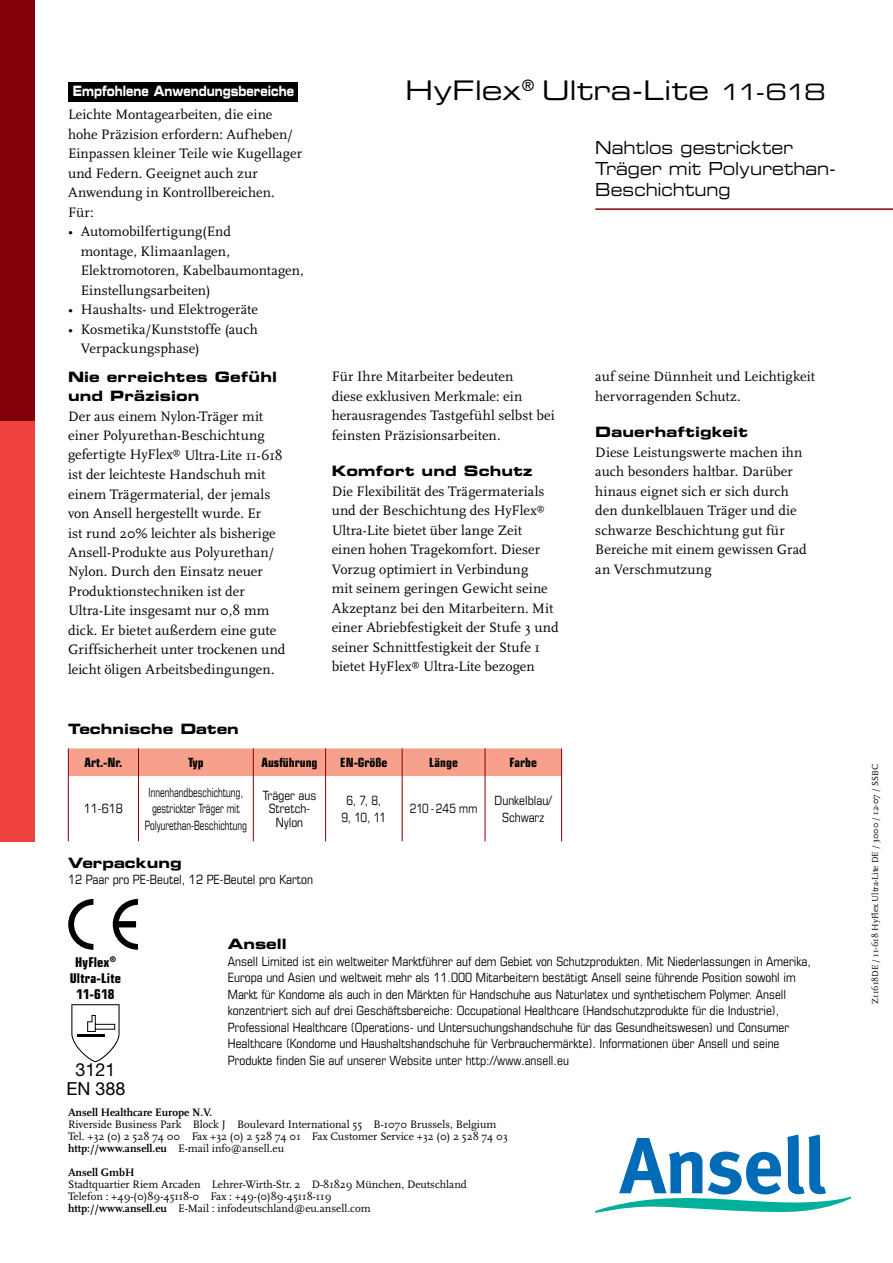
<style>
.page{position:relative;width:893px;height:1263px;background:#fff}
.page>*{position:absolute;margin:0;border:0;box-sizing:border-box;transform-origin:0 0}
.t1{font:27px "Eurostile LT Std Ex 2";letter-spacing:.005em;color:#000}
.t2{font:18px/21px "Eurostile LT Std Ex 2";color:#000;scale:.85 1}
.t3{font:18px/18.3px "Helvetica Neue LT Std";color:#000;text-align:center}
.t4{font:14.25px/19.5px "Scala";letter-spacing:.005em;color:#000}
.t5{font:14.25px/19.5px "Eurostile LT Std Bold Ex 2";letter-spacing:.01em;color:#000}
.t6{font:14.25px "Eurostile LT Std Bold Ex 2";color:#fff;scale:.69 1}
.t7{font:700 condensed 13.5px/16.2px "Eurostile LT Std";letter-spacing:.015em;color:#000;text-align:center}
.t8{font:condensed 12.75px/16.5px "Eurostile LT Std";color:#000;text-align:center}
.t9{font:condensed 12.75px/16.5px "Eurostile LT Std";color:#000;text-align:center;scale:.79 1}
.t10{font:700 condensed 12.75px "Eurostile LT Std";color:#000}
.t11{font:condensed 12.75px/16.5px "Eurostile LT Std";color:#000;text-align:center;scale:.94 1}
.t12{font:condensed 12.75px "Eurostile LT Std";color:#000;scale:.93 1}
.t13{font:11.25px/12px "Scala";color:#000}
.t14{font:700 11.25px "Scala";color:#000}
.t15{font:9px "Scala";color:#000}
.s1{font-size:22.5px}
.s2{font-weight:700}
</style>
<div class="page">
<div style="left:0;top:0;width:34px;height:421px;background:#820009"></div>
<div style="left:0;top:421px;width:34px;height:421px;background:#ef413d"></div>
<svg style="left:595px;top:1134px;width:255px;height:79px"></svg>
<div style="left:68px;top:82px;width:230px;height:20px;background:#000"></div>
<hr style="left:595px;top:208px;width:298px;height:2px;background:#820009">
<div style="left:68px;top:748px;width:494px;height:28px;background:#f7a08b"></div>
<hr style="left:68px;top:776px;width:1px;height:65px;background:#820009">
<hr style="left:138px;top:776px;width:1px;height:65px;background:#820009">
<hr style="left:253px;top:776px;width:1px;height:65px;background:#820009">
<hr style="left:325px;top:776px;width:1px;height:65px;background:#820009">
<hr style="left:402px;top:776px;width:1px;height:65px;background:#820009">
<hr style="left:485px;top:776px;width:1px;height:65px;background:#820009">
<hr style="left:561px;top:776px;width:1px;height:65px;background:#820009">
<svg style="left:71px;top:1004px;width:49px;height:59px"></svg>
<svg style="left:68px;top:899px;width:25px;height:51px"></svg>
<svg style="left:113px;top:899px;width:25px;height:51px"></svg>
<p class="t6" style="left:73px;top:81px;width:322px">Empfohlene Anwendungsbereiche</p>
<p class="t4" style="left:68px;top:105px;width:236px">Leichte Montagearbeiten, die eine hohe Präzision erfordern: Aufheben/<br>Einpassen kleiner Teile wie Kugellager und Federn. Geeignet auch zur<br>Anwendung in Kontrollbereichen.<br>Für:</p>
<p class="t4" style="left:81px;top:222px;width:225px;text-indent:-13px">• Automobilfertigung(End<br>montage, Klimaanlagen,<br>Elektromotoren, Kabelbaumontagen,<br>Einstellungsarbeiten)</p>
<p class="t4" style="left:68px;top:300px;width:191px">• Haushalts- und Elektrogeräte</p>
<p class="t4" style="left:81px;top:320px;width:179px;text-indent:-13px">• Kosmetika/Kunststoffe (auch<br>Verpackungsphase)</p>
<p class="t5" style="left:68px;top:366px;width:210px">Nie erreichtes Gefühl und Präzision</p>
<p class="t4" style="left:68px;top:406px;width:219px">Der aus einem Nylon-Träger mit einer Polyurethan-Beschichtung gefertigte HyFlex<sup>®</sup> Ultra-Lite 11-618 ist der leichteste Handschuh mit einem Trägermaterial, der jemals von Ansell hergestellt wurde. Er<br>ist rund 20% leichter als bisherige Ansell-Produkte aus Polyurethan/ Nylon. Durch den Einsatz neuer Produktionstechniken ist der Ultra-Lite insgesamt nur 0,8 mm dick. Er bietet außerdem eine gute Griffsicherheit unter trockenen und leicht öligen Arbeitsbedingungen.</p>
<p class="t5" style="left:68px;top:718px;width:172px">Technische Daten</p>
<h1 class="t1" style="left:405px;top:72px;width:422px">HyFlex<sup>®</sup> Ultra-Lite <span class="s1">11-618</span></h1>
<p class="t2" style="left:595px;top:136px;width:285px">Nahtlos gestrickter<br>Träger mit Polyurethan-<br>Beschichtung</p>
<p class="t4" style="left:332px;top:367px;width:225px">Für Ihre Mitarbeiter bedeuten<br>diese exklusiven Merkmale: ein herausragendes Tastgefühl selbst bei feinsten Präzisionsarbeiten.</p>
<p class="t5" style="left:332px;top:461px;width:202px">Komfort und Schutz</p>
<p class="t4" style="left:332px;top:482px;width:228px">Die Flexibilität des Trägermaterials und der Beschichtung des HyFlex<sup>® </sup>Ultra-Lite bietet über lange Zeit einen hohen Tragekomfort. Dieser Vorzug optimiert in Verbindung<br>mit seinem geringen Gewicht seine Akzeptanz bei den Mitarbeitern. Mit einer Abriebfestigkeit der Stufe 3 und seiner Schnittfestigkeit der Stufe 1 bietet HyFlex<sup>®</sup> Ultra-Lite bezogen</p>
<p class="t4" style="left:595px;top:367px;width:221px">auf seine Dünnheit und Leichtigkeit hervorragenden Schutz.</p>
<p class="t5" style="left:595px;top:422px;width:154px">Dauerhaftigkeit</p>
<p class="t4" style="left:595px;top:443px;width:213px">Diese Leistungswerte machen ihn auch besonders haltbar. Darüber hinaus eignet sich er sich durch den dunkelblauen Träger und die schwarze Beschichtung gut für<br>Bereiche mit einem gewissen Grad an Verschmutzung</p>
<p class="t10" style="left:85px;top:755px;width:39px">Art.-Nr.</p>
<p class="t10" style="left:188px;top:755px;width:17px">Typ</p>
<p class="t10" style="left:261px;top:755px;width:58px">Ausführung</p>
<p class="t10" style="left:340px;top:755px;width:49px">EN-Größe</p>
<p class="t10" style="left:429px;top:755px;width:30px">Länge</p>
<p class="t10" style="left:510px;top:755px;width:29px">Farbe</p>
<p class="t8" style="left:84px;top:800px;width:41px">11-618</p>
<p class="t9" style="left:145px;top:784px;width:131px">Innenhandbeschichtung, gestrickter Träger mit<br>Polyurethan-Beschichtung</p>
<p class="t8" style="left:263px;top:788px;width:55px;line-height:13.5px">Träger aus<br>Stretch-<br>Nylon</p>
<p class="t11" style="left:341px;top:792px;width:49px">6, 7, 8,<br>9, 10, 11</p>
<p class="t12" style="left:410px;top:801px;width:74px">210 - 245 mm</p>
<p class="t8" style="left:495px;top:792px;width:59px">Dunkelblau/<br>Schwarz</p>
<p class="t5" style="left:68px;top:852px;width:115px">Verpackung</p>
<p class="t8" style="left:68px;top:871px;width:246px">12 Paar pro PE-Beutel, 12 PE-Beutel pro Karton</p>
<p class="t7" style="left:70px;top:954px;width:53px">HyFlex<sup>®<br></sup>Ultra-Lite<br>11-618</p>
<p class="t7" style="left:75px;top:989px;width:43px">HyFlex<sup>®</sup></p>
<p class="t3" style="left:67px;top:1060px;width:61px">3121<br>EN 388</p>
<p class="t5" style="left:228px;top:934px;width:60px">Ansell</p>
<p class="t8" style="left:228px;top:953px;width:584px;text-align:left">Ansell Limited ist ein weltweiter Marktführer auf dem Gebiet von Schutzprodukten. Mit Niederlassungen in Amerika, Europa und Asien und weltweit mehr als 11.000 Mitarbeitern bestätigt Ansell seine führende Position sowohl im Markt für Kondome als auch in den Märkten für Handschuhe aus Naturlatex und synthetischem Polymer. Ansell konzentriert sich auf drei Geschäftsbereiche: Occupational Healthcare (Handschutzprodukte für die Industrie), Professional Healthcare (Operations- und Untersuchungshandschuhe für das Gesundheitswesen) und Consumer Healthcare (Kondome und Haushaltshandschuhe für Verbrauchermärkte). Informationen über Ansell und seine Produkte finden Sie auf unserer Website unter http://www.ansell.eu</p>
<p class="t3" style="left:67px;top:1096px;width:61px">3121<br>EN 388</p>
<p class="t14" style="left:68px;top:1106px;width:146px">Ansell Healthcare Europe N.V.</p>
<p class="t13" style="left:68px;top:1118px;width:441px">Riverside Business Park Block J Boulevard International 55 B-1070 Brussels, Belgium<br>Tel. +32 (0) 2 528 74 00 Fax +32 (0) 2 528 74 01 Fax Customer Service +32 (0) 2 528 74 03 <span class="s2">http://www.ansell.eu</span> E-mail info@ansell.eu</p>
<p class="t14" style="left:68px;top:1166px;width:68px">Ansell GmbH</p>
<p class="t13" style="left:68px;top:1178px;width:400px">Stadtquartier Riem Arcaden Lehrer-Wirth-Str. 2 D-81829 München, Deutschland<br>Telefon : +49-(0)89-45118-0 Fax : +49-(0)89-45118-119<br><span class="s2">http://www.ansell.eu</span> E-Mail : infodeutschland@eu.ansell.com</p>
<p class="t15" style="left:870px;top:1003px;width:241px;rotate:-90deg">Z11618DE / 11-618 HyFlex Ultra-Lite DE / 3000 / 12-07 / SSBC</p>
</div>
